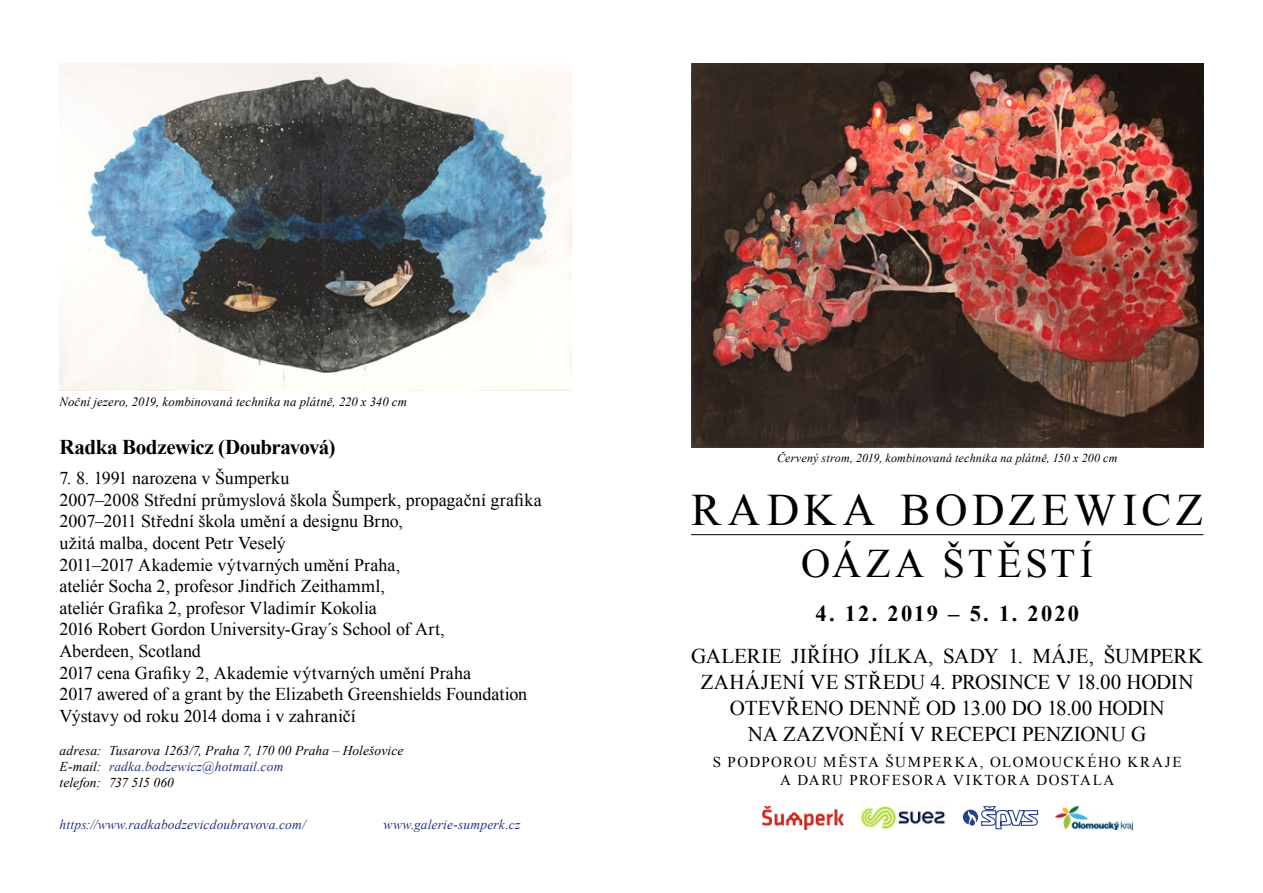
<style>
.page{position:relative;width:1263px;height:893px;background:#fff}
.page>*{position:absolute;margin:0;border:0;box-sizing:border-box;transform-origin:0 0}
.t1{font:45px "Times New Roman";letter-spacing:.105em;color:#000}
.t2{font:40.5px "Times New Roman";letter-spacing:.095em;color:#000}
.t3{font:700 22.5px "Times New Roman";letter-spacing:.09em;color:#000}
.t4{font:21px/25.8px "Times New Roman";letter-spacing:.005em;color:#000;text-align:center}
.t5{font:700 21px "Times New Roman";letter-spacing:-.025em;color:#000}
.t6{font:18px/21.6px "Times New Roman";letter-spacing:-.005em;color:#000}
.t7{font:15px/18px "Times New Roman";letter-spacing:.09em;color:#000;text-align:center}
.t8{font:italic 13.5px/16.2px "Times New Roman";letter-spacing:.01em;color:#000}
.t9{font:italic 13.5px "Times New Roman";letter-spacing:.015em;color:#253483}
.t10{font:italic 12.75px "Times New Roman";letter-spacing:.01em;color:#000}
.t11{font:italic 12px "Times New Roman";letter-spacing:.015em;color:#000}
.s1{color:#253483}
</style>
<div class="page">
<hr style="left:691px;top:534px;width:512px;height:1px;background:#000">
<img style="left:762px;top:806px;width:81px;height:23px">
<img style="left:1055px;top:806px;width:77px;height:23px">
<img style="left:860px;top:806px;width:86px;height:23px">
<svg style="left:963px;top:806px;width:75px;height:23px"></svg>
<img style="left:691px;top:64px;width:512px;height:383px">
<img style="left:60px;top:64px;width:512px;height:327px">
<p class="t10" style="left:60px;top:393px;width:349px">Noční jezero, 2019, kombinovaná technika na plátně, 220 x 340 cm</p>
<p class="t5" style="left:60px;top:433px;width:277px">Radka Bodzewicz (Doubravová)</p>
<p class="t6" style="left:60px;top:467px;width:484px">7. 8. 1991 narozena v Šumperku<br>2007–2008 Střední průmyslová škola Šumperk, propagační grafika 2007–2011 Střední škola umění a designu Brno,<br>užitá malba, docent Petr Veselý<br>2011–2017 Akademie výtvarných umění Praha,<br>ateliér Socha 2, profesor Jindřich Zeithamml,<br>ateliér Grafika 2, profesor Vladimír Kokolia<br>2016 Robert Gordon University-Gray´s School of Art,<br>Aberdeen, Scotland<br>2017 cena Grafiky 2, Akademie výtvarných umění Praha<br>2017 awered of a grant by the Elizabeth Greenshields Foundation Výstavy od roku 2014 doma i v zahraničí</p>
<p class="t8" style="left:60px;top:742px;width:346px">adresa: Tusarova 1263/7, Praha 7, 170 00 Praha – Holešovice<br>E-mail: <span class="s1">radka.bodzewicz@hotmail.com<br></span>telefon: 737 515 060</p>
<p class="t9" style="left:60px;top:815px;width:248px">https://www.radkabodzevicdoubravova.com/</p>
<p class="t9" style="left:384px;top:815px;width:138px">www.galerie-sumperk.cz</p>
<p class="t11" style="left:777px;top:450px;width:342px">Červený strom, 2019, kombinovaná technika na plátně, 150 x 200 cm</p>
<h1 class="t1" style="left:691px;top:479px;width:514px">RADKA BODZEWICZ</h1>
<h2 class="t2" style="left:801px;top:537px;width:293px">OÁZA ŠTĚSTÍ</h2>
<p class="t3" style="left:815px;top:598px;width:265px">4. 12. 2019 – 5. 1. 2020</p>
<p class="t4" style="left:691px;top:643px;width:514px">GALERIE JIŘÍHO JÍLKA, SADY 1. MÁJE, ŠUMPERK ZAHÁJENÍ VE STŘEDU 4. PROSINCE V 18.00 HODIN OTEVŘENO DENNĚ OD 13.00 DO 18.00 HODIN<br>NA ZAZVONĚNÍ V RECEPCI PENZIONU G</p>
<p class="t7" style="left:713px;top:753px;width:470px">S PODPOROU MĚSTA ŠUMPERKA, OLOMOUCKÉHO KRAJE<br>A DARU PROFESORA VIKTORA DOSTALA</p>
</div>
